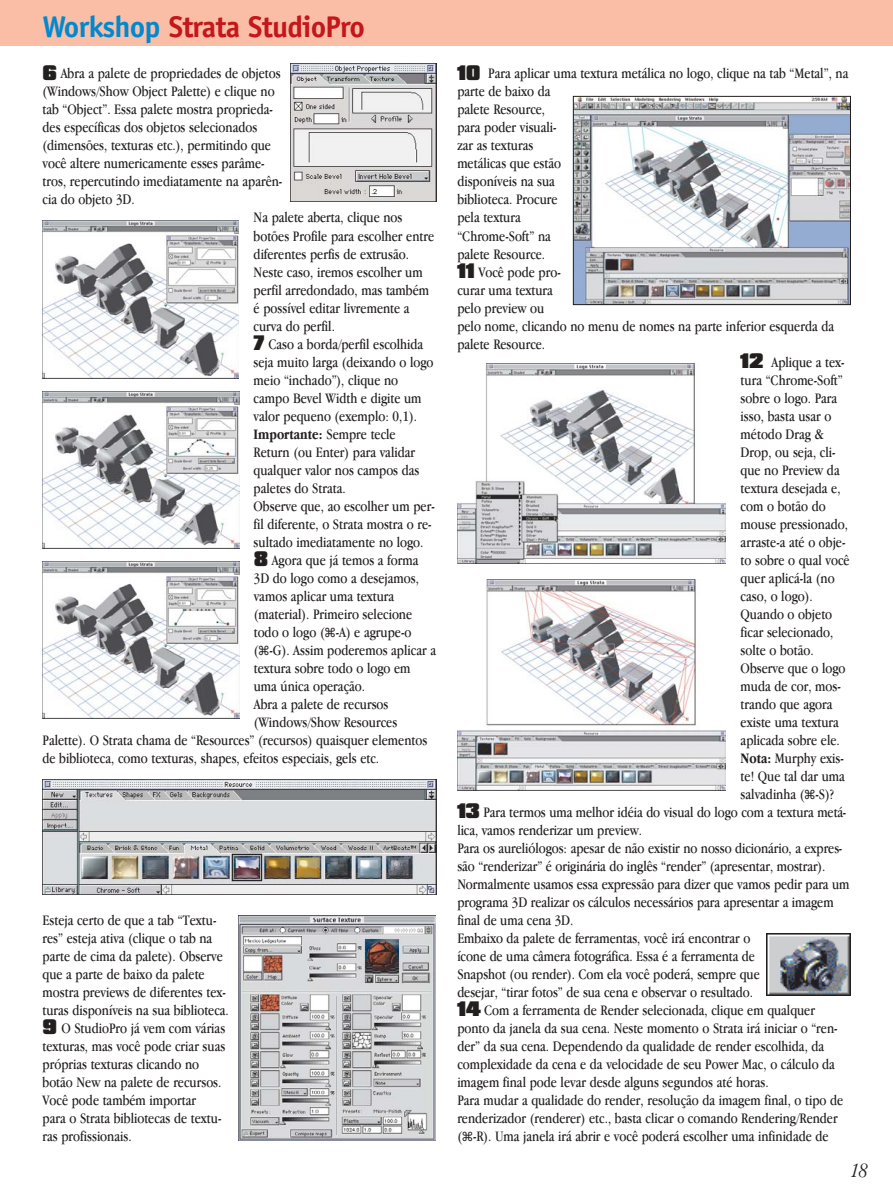
<style>
.page{position:relative;width:893px;height:1190px;background:#fff}
.page>*{position:absolute;margin:0;border:0;box-sizing:border-box;transform-origin:0 0}
.t1{font:700 30px "Officina Sans";letter-spacing:-.03em;color:#c4161b}
.t2{font:italic 300 21px "Macmania Garamond";color:#231f1f}
.t3{font:15px/18px "Macmania Garamond Normal";color:#231f1f}
.t4{font:700 15px "Macmania Garamond";color:#231f1f}
.s1{color:#0089cf}
.s2{font-family:"Compacta BT";font-weight:900;font-size:18px}
.s3{font-family:"Macmania Garamond Normal";font-weight:400}
.s4{font-family:"Macmania Garamond";font-weight:700}
</style>
<div class="page">
<div style="left:0;top:0;width:892px;height:45px;background:#fabea7"></div>
<img style="left:43px;top:221px;width:195px;height:157px">
<img style="left:43px;top:391px;width:196px;height:157px">
<img style="left:43px;top:561px;width:196px;height:158px">
<img style="left:457px;top:364px;width:268px;height:200px">
<img style="left:43px;top:779px;width:393px;height:115px">
<img style="left:239px;top:915px;width:196px;height:225px">
<img style="left:575px;top:98px;width:273px;height:205px">
<div style="left:573px;top:96px;width:277px;height:209px;border:1px solid #231f1f"></div>
<img style="left:457px;top:579px;width:268px;height:211px">
<img style="left:290px;top:64px;width:146px;height:138px">
<img style="left:766px;top:934px;width:84px;height:61px">
<h1 class="t1" style="left:43px;top:16px;width:324px"><span class="s1">Workshop</span> Strata StudioPro</h1>
<p class="t3" style="left:43px;top:66px;width:240px"><span class="s2">6</span> Abra a palete de propriedades de objetos</p>
<p class="t3" style="left:43px;top:84px;width:234px">(Windows/Show Object Palette) e clique no</p>
<p class="t3" style="left:43px;top:102px;width:232px">tab “Object”. Essa palete mostra proprieda-</p>
<p class="t3" style="left:43px;top:120px;width:216px">des específicas dos objetos selecionados</p>
<p class="t3" style="left:43px;top:138px;width:230px">(dimensões, texturas etc.), permitindo que</p>
<p class="t3" style="left:43px;top:156px;width:223px">você altere numericamente esses parâme-</p>
<p class="t3" style="left:43px;top:174px;width:241px">tros, repercutindo imediatamente na aparên-</p>
<p class="t3" style="left:43px;top:192px;width:94px">cia do objeto 3D.</p>
<p class="t3" style="left:253px;top:210px;width:150px">Na palete aberta, clique nos</p>
<p class="t3" style="left:253px;top:228px;width:182px">botões Profile para escolher entre</p>
<p class="t3" style="left:253px;top:246px;width:157px">diferentes perfis de extrusão.</p>
<p class="t3" style="left:253px;top:264px;width:171px">Neste caso, iremos escolher um</p>
<p class="t3" style="left:253px;top:282px;width:177px">perfil arredondado, mas também</p>
<p class="t3" style="left:253px;top:300px;width:157px">é possível editar livremente a</p>
<p class="t3" style="left:253px;top:318px;width:83px">curva do perfil.</p>
<p class="t3" style="left:253px;top:336px;width:171px"><span class="s2">7</span> Caso a borda/perfil escolhida</p>
<p class="t3" style="left:253px;top:354px;width:181px">seja muito larga (deixando o logo</p>
<p class="t3" style="left:254px;top:372px;width:146px">meio “inchado”), clique no</p>
<p class="t3" style="left:254px;top:390px;width:169px">campo Bevel Width e digite um</p>
<p class="t3" style="left:254px;top:408px;width:165px">valor pequeno (exemplo: 0,1).</p>
<p class="t4" style="left:254px;top:428px;width:143px">Importante: <span class="s3">Sempre tecle</span></p>
<p class="t3" style="left:254px;top:444px;width:163px">Return (ou Enter) para validar</p>
<p class="t3" style="left:254px;top:462px;width:167px">qualquer valor nos campos das</p>
<p class="t3" style="left:254px;top:480px;width:93px">paletes do Strata.</p>
<p class="t3" style="left:254px;top:498px;width:182px">Observe que, ao escolher um per-</p>
<p class="t3" style="left:254px;top:516px;width:179px">fil diferente, o Strata mostra o re-</p>
<p class="t3" style="left:254px;top:534px;width:171px">sultado imediatamente no logo.</p>
<p class="t3" style="left:254px;top:552px;width:166px"><span class="s2">8</span> Agora que já temos a forma</p>
<p class="t3" style="left:254px;top:570px;width:167px">3D do logo como a desejamos,</p>
<p class="t3" style="left:254px;top:588px;width:142px">vamos aplicar uma textura</p>
<p class="t3" style="left:254px;top:606px;width:160px">(material). Primeiro selecione</p>
<p class="t3" style="left:254px;top:624px;width:159px">todo o logo (Ω-A) e agrupe-o</p>
<p class="t3" style="left:254px;top:642px;width:184px">(Ω-G). Assim poderemos aplicar a</p>
<p class="t3" style="left:254px;top:660px;width:158px">textura sobre todo o logo em</p>
<p class="t3" style="left:254px;top:678px;width:113px">uma única operação.</p>
<p class="t3" style="left:254px;top:696px;width:136px">Abra a palete de recursos</p>
<p class="t3" style="left:254px;top:714px;width:145px">(Windows/Show Resources</p>
<p class="t3" style="left:43px;top:732px;width:386px">Palette). O Strata chama de “Resources” (recursos) quaisquer elementos</p>
<p class="t3" style="left:43px;top:750px;width:338px">de biblioteca, como texturas, shapes, efeitos especiais, gels etc.</p>
<p class="t3" style="left:43px;top:912px;width:188px">Esteja certo de que a tab “Textu&shy;res” esteja ativa (clique o tab na parte de cima da palete). Observe que a parte de baixo da palete mostra previews de diferentes tex&shy;turas disponíveis na sua biblioteca.<br><span class="s2">9</span> O StudioPro já vem com várias texturas, mas você pode criar suas próprias texturas clicando no botão New na palete de recursos.<br>Você pode também importar<br>para o Strata bibliotecas de textu&shy;ras profissionais.</p>
<p class="t3" style="left:457px;top:66px;width:392px"><span class="s2">10</span> Para aplicar uma textura metálica no logo, clique na tab “Metal”, na</p>
<p class="t3" style="left:457px;top:84px;width:95px">parte de baixo da</p>
<p class="t3" style="left:457px;top:102px;width:89px">palete Resource,</p>
<p class="t3" style="left:457px;top:120px;width:101px">para poder visuali-</p>
<p class="t3" style="left:457px;top:138px;width:77px">zar as texturas</p>
<p class="t3" style="left:457px;top:156px;width:105px">metálicas que estão</p>
<p class="t3" style="left:457px;top:174px;width:99px">disponíveis na sua</p>
<p class="t3" style="left:457px;top:192px;width:102px">biblioteca. Procure</p>
<p class="t3" style="left:457px;top:210px;width:65px">pela textura</p>
<p class="t3" style="left:457px;top:228px;width:95px">“Chrome-Soft” na</p>
<p class="t3" style="left:457px;top:246px;width:89px">palete Resource.</p>
<p class="t3" style="left:457px;top:264px;width:105px"><span class="s2">11</span> Você pode pro-</p>
<p class="t3" style="left:457px;top:282px;width:97px">curar uma textura</p>
<p class="t3" style="left:457px;top:300px;width:88px">pelo preview ou</p>
<p class="t3" style="left:457px;top:318px;width:378px">pelo nome, clicando no menu de nomes na parte inferior esquerda da</p>
<p class="t3" style="left:457px;top:336px;width:89px">palete Resource.</p>
<p class="t3" style="left:740px;top:354px;width:105px"><span class="s2">12</span> Aplique a tex-</p>
<p class="t3" style="left:740px;top:372px;width:104px">tura “Chrome-Soft”</p>
<p class="t3" style="left:740px;top:390px;width:98px">sobre o logo. Para</p>
<p class="t3" style="left:740px;top:408px;width:92px">isso, basta usar o</p>
<p class="t3" style="left:740px;top:426px;width:85px">método Drag &amp;</p>
<p class="t3" style="left:740px;top:444px;width:96px">Drop, ou seja, cli-</p>
<p class="t3" style="left:740px;top:462px;width:101px">que no Preview da</p>
<p class="t3" style="left:740px;top:480px;width:101px">textura desejada e,</p>
<p class="t3" style="left:740px;top:498px;width:86px">com o botão do</p>
<p class="t3" style="left:740px;top:516px;width:109px">mouse pressionado,</p>
<p class="t3" style="left:740px;top:534px;width:106px">arraste-a até o obje-</p>
<p class="t3" style="left:740px;top:552px;width:110px">to sobre o qual você</p>
<p class="t3" style="left:740px;top:570px;width:95px">quer aplicá-la (no</p>
<p class="t3" style="left:740px;top:588px;width:74px">caso, o logo).</p>
<p class="t3" style="left:740px;top:606px;width:93px">Quando o objeto</p>
<p class="t3" style="left:740px;top:624px;width:94px">ficar selecionado,</p>
<p class="t3" style="left:740px;top:642px;width:75px">solte o botão.</p>
<p class="t3" style="left:740px;top:660px;width:106px">Observe que o logo</p>
<p class="t3" style="left:740px;top:678px;width:102px">muda de cor, mos-</p>
<p class="t3" style="left:740px;top:696px;width:93px">trando que agora</p>
<p class="t3" style="left:740px;top:714px;width:100px">existe uma textura</p>
<p class="t3" style="left:740px;top:732px;width:101px">aplicada sobre ele.</p>
<p class="t3" style="left:740px;top:750px;width:105px"><span class="s4">Nota:</span> Murphy exis-</p>
<p class="t3" style="left:740px;top:768px;width:106px">te! Que tal dar uma</p>
<p class="t3" style="left:740px;top:786px;width:95px">salvadinha (Ω-S)?</p>
<p class="t3" style="left:457px;top:804px;width:390px"><span class="s2">13</span> Para termos uma melhor idéia do visual do logo com a textura metá-</p>
<p class="t3" style="left:457px;top:822px;width:186px">lica, vamos renderizar um preview.</p>
<p class="t3" style="left:457px;top:840px;width:386px">Para os aureliólogos: apesar de não existir no nosso dicionário, a expres-</p>
<p class="t3" style="left:457px;top:858px;width:369px">são “renderizar” é originária do inglês “render” (apresentar, mostrar).</p>
<p class="t3" style="left:457px;top:876px;width:394px">Normalmente usamos essa expressão para dizer que vamos pedir para um</p>
<p class="t3" style="left:457px;top:894px;width:378px">programa 3D realizar os cálculos necessários para apresentar a imagem</p>
<p class="t3" style="left:457px;top:912px;width:117px">final de uma cena 3D.</p>
<p class="t3" style="left:457px;top:930px;width:294px">Embaixo da palete de ferramentas, você irá encontrar o</p>
<p class="t3" style="left:457px;top:948px;width:299px">ícone de uma câmera fotográfica. Essa é a ferramenta de</p>
<p class="t3" style="left:457px;top:966px;width:304px">Snapshot (ou render). Com ela você poderá, sempre que</p>
<p class="t3" style="left:457px;top:984px;width:297px">desejar, “tirar fotos” de sua cena e observar o resultado.</p>
<p class="t3" style="left:457px;top:1002px;width:359px"><span class="s2">14</span> Com a ferramenta de Render selecionada, clique em qualquer</p>
<p class="t3" style="left:457px;top:1020px;width:382px">ponto da janela da sua cena. Neste momento o Strata irá iniciar o “ren-</p>
<p class="t3" style="left:457px;top:1038px;width:368px">der” da sua cena. Dependendo da qualidade de render escolhida, da</p>
<p class="t3" style="left:457px;top:1056px;width:379px">complexidade da cena e da velocidade de seu Power Mac, o cálculo da</p>
<p class="t3" style="left:457px;top:1074px;width:313px">imagem final pode levar desde alguns segundos até horas.</p>
<p class="t3" style="left:457px;top:1092px;width:387px">Para mudar a qualidade do render, resolução da imagem final, o tipo de</p>
<p class="t3" style="left:457px;top:1110px;width:382px">renderizador (renderer) etc., basta clicar o comando Rendering/Render</p>
<p class="t3" style="left:457px;top:1128px;width:373px">(Ω-R). Uma janela irá abrir e você poderá escolher uma infinidade de</p>
<h2 class="t2" style="left:850px;top:1161px;width:18px">18</h2>
</div>
